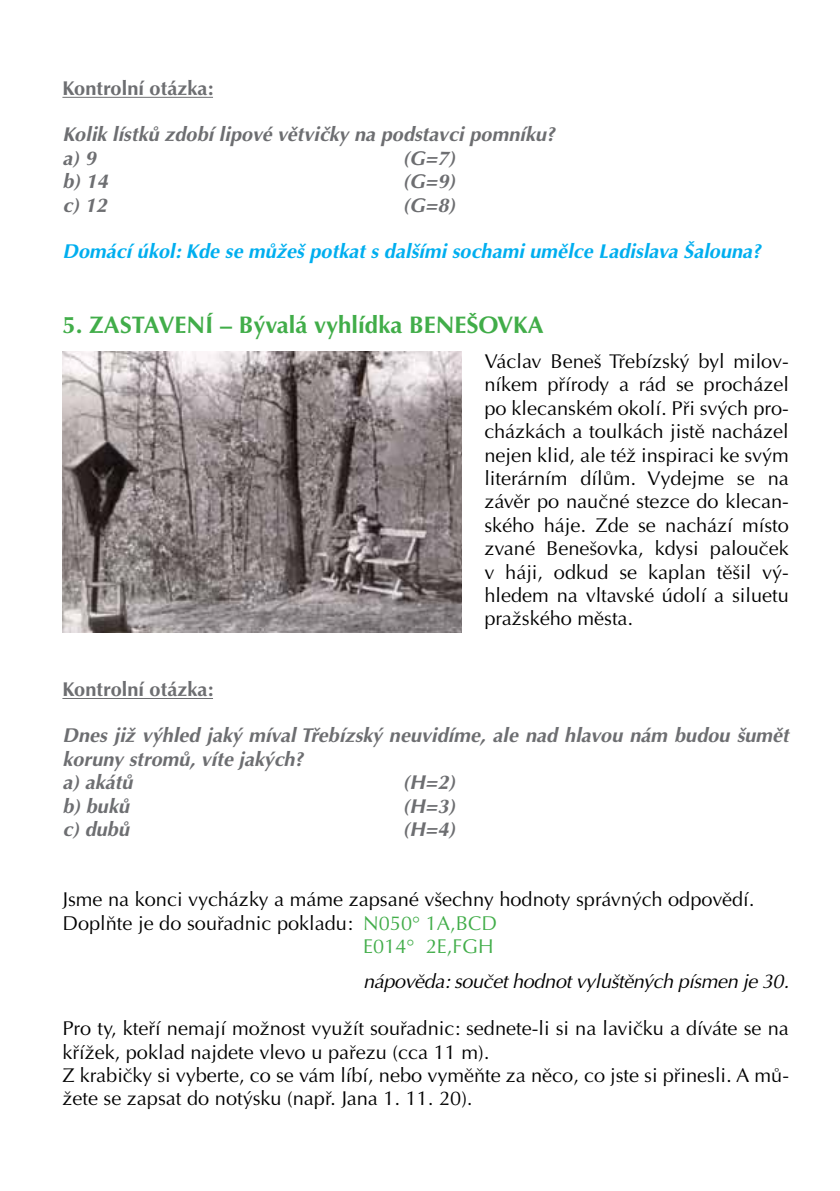
<style>
.page{position:relative;width:840px;height:1191px;background:#fff}
.page>*{position:absolute;margin:0;border:0;box-sizing:border-box;transform-origin:0 0}
.t1{font:700 24px "Optima CE";color:#41ad49}
.t2{font:20px/23.4px "Optima CE";color:#000;text-align:justify}
.t3{font:italic 700 20px/23.4px "Optima CE";color:#6d6e71}
.t4{font:italic 700 20px "Optima CE";color:#00aeef}
.t5{font:italic 20px "Optima CE";letter-spacing:-.02em;color:#000}
.t6{font:700 20px "Optima CE";color:#6d6e71}
.t7{font:20px "Optima CE";color:#41ad49}
.s1{color:#41ad49}
</style>
<div class="page">
<hr style="left:62px;top:97px;width:151px;height:1px;background:#6d6e71">
<hr style="left:62px;top:698px;width:151px;height:1px;background:#6d6e71">
<img style="left:62px;top:351px;width:399px;height:281px">
<p class="t6" style="left:62px;top:76px;width:152px">Kontrolní otázka:</p>
<p class="t3" style="left:62px;top:123px;width:494px">Kolik lístků zdobí lipové větvičky na podstavci pomníku? a) 9</p>
<p class="t3" style="left:403px;top:146px;width:54px">(G=7)</p>
<p class="t3" style="left:62px;top:170px;width:47px">b) 14</p>
<p class="t3" style="left:403px;top:170px;width:54px">(G=9)</p>
<p class="t3" style="left:62px;top:193px;width:46px">c) 12</p>
<p class="t3" style="left:403px;top:193px;width:54px">(G=8)</p>
<p class="t4" style="left:62px;top:240px;width:699px">Domácí úkol: Kde se můžeš potkat s dalšími sochami umělce Ladislava Šalouna?</p>
<p class="t1" style="left:62px;top:311px;width:482px">5. ZASTAVENÍ – Bývalá vyhlídka BENEŠOVKA</p>
<p class="t2" style="left:484px;top:350px;width:306px">Václav Beneš Třebízský byl milov&shy;níkem přírody a rád se procházel po klecanském okolí. Při svých pro&shy;cházkách a toulkách jistě nacházel nejen klid, ale též inspiraci ke svým literárním dílům. Vydejme se na závěr po naučné stezce do klecan&shy;ského háje. Zde se nachází místo zvané Benešovka, kdysi palouček v háji, odkud se kaplan těšil vý&shy;hledem na vltavské údolí a siluetu pražského města.</p>
<p class="t6" style="left:62px;top:677px;width:152px">Kontrolní otázka:</p>
<p class="t3" style="left:62px;top:724px;width:727px">Dnes již výhled jaký míval Třebízský neuvidíme, ale nad hlavou nám budou šumět koruny stromů, víte jakých?<br>a) akátů</p>
<p class="t3" style="left:403px;top:771px;width:54px">(H=2)</p>
<p class="t3" style="left:62px;top:794px;width:68px">b) buků</p>
<p class="t3" style="left:403px;top:794px;width:54px">(H=3)</p>
<p class="t3" style="left:62px;top:818px;width:68px">c) dubů</p>
<p class="t3" style="left:403px;top:818px;width:54px">(H=4)</p>
<p class="t2" style="left:62px;top:888px;width:693px">Jsme na konci vycházky a máme zapsané všechny hodnoty správných odpovědí.</p>
<p class="t2" style="left:62px;top:911px;width:436px">Doplňte je do souřadnic pokladu: <span class="s1">N050° 1A,BCD</span></p>
<p class="t7" style="left:363px;top:934px;width:132px">E014° 2E,FGH</p>
<p class="t5" style="left:363px;top:970px;width:427px">nápověda: součet hodnot vyluštěných písmen je 30.</p>
<p class="t2" style="left:62px;top:1017px;width:727px;text-align:left">Pro ty, kteří nemají možnost využít souřadnic: sednete-li si na lavičku a díváte se na křížek, poklad najdete vlevo u pařezu (cca 11 m).<br>Z krabičky si vyberte, co se vám líbí, nebo vyměňte za něco, co jste si přinesli. A mů&shy;žete se zapsat do notýsku (např. Jana 1. 11. 20).</p>
</div>
